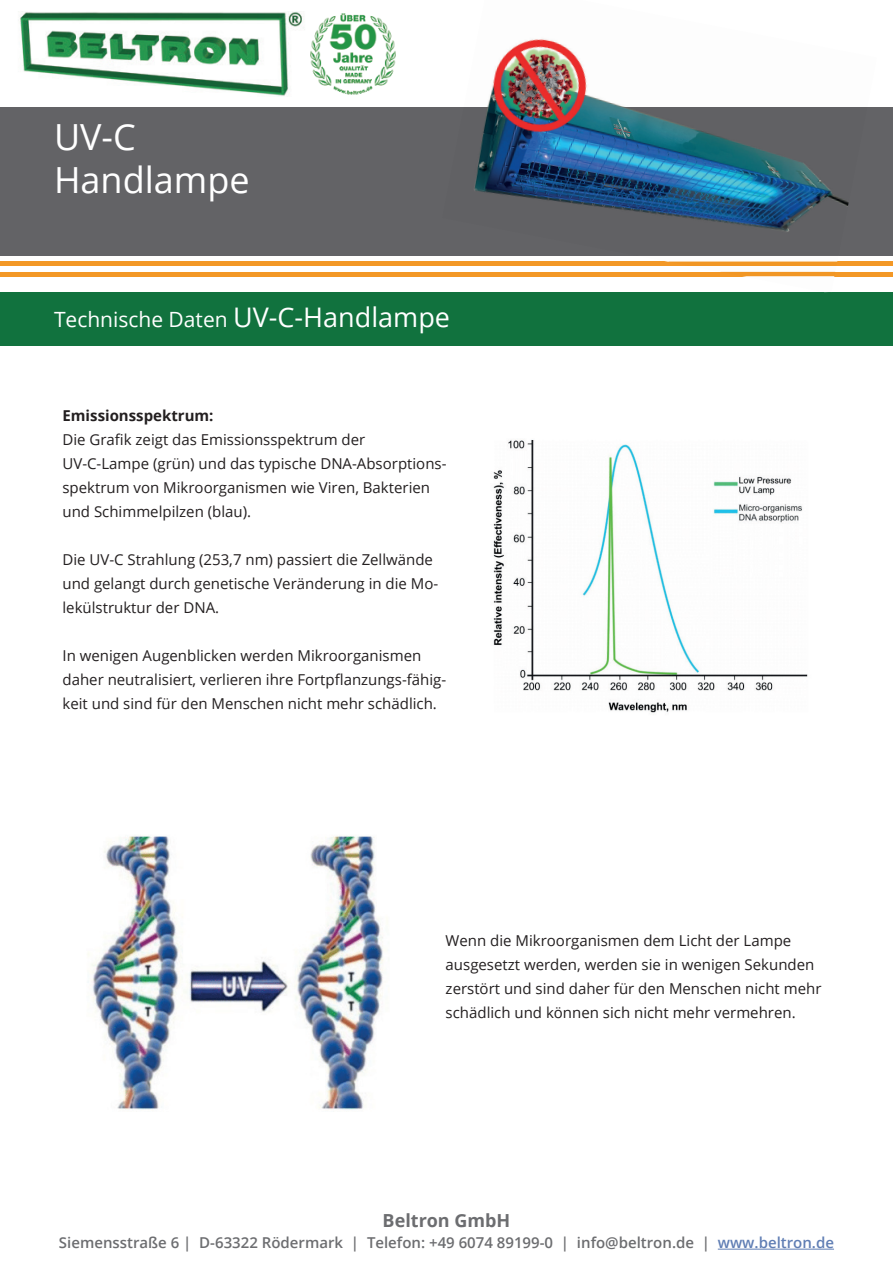
<style>
.page{position:relative;width:893px;height:1263px;background:#fff}
.page>*{position:absolute;margin:0;border:0;box-sizing:border-box;transform-origin:0 0}
.t1{font:36px/43.2px "Open Sans";color:#fff}
.t2{font:21px "Open Sans";color:#fff}
.t3{font:700 18px "Open Sans";color:#6c6d70}
.t4{font:15px/24px "Open Sans";color:#231f20}
.t5{font:600 15px "Open Sans";color:#6c6d70}
.t6{font:700 15px "Open Sans";color:#231f20}
.s1{font-size:27px}
.s2{color:#607eb4}
</style>
<div class="page">
<div style="left:0;top:292px;width:893px;height:53px;background:#11723e"></div>
<hr style="left:718px;top:1249px;width:116px;height:1px;background:#607eb4">
<div style="left:0;top:107px;width:893px;height:149px;background:#636366"></div>
<img style="left:20px;top:11px;width:375px;height:85px">
<hr style="left:0;top:262px;width:893px;height:4px;background:#f39826">
<hr style="left:0;top:272px;width:893px;height:4px;background:#f39826">
<img style="left:464px;top:39px;width:413px;height:223px">
<img style="left:464px;top:107px;width:403px;height:149px">
<img style="left:690px;top:271px;width:146px;height:6px">
<img style="left:720px;top:272px;width:115px;height:4px">
<img style="left:493px;top:440px;width:315px;height:273px">
<img style="left:88px;top:836px;width:296px;height:274px">
<h1 class="t1" style="left:54px;top:115px;width:197px">UV-C<br>Handlampe</h1>
<h2 class="t2" style="left:54px;top:305px;width:398px">Technische Daten <span class="s1">UV-C-Handlampe</span></h2>
<p class="t6" style="left:63px;top:404px;width:153px">Emissionsspektrum:</p>
<p class="t4" style="left:63px;top:427px;width:386px">Die Grafik zeigt das Emissionsspektrum der UV-C-Lampe (grün) und das typische DNA-Absorptions&shy;spektrum von Mikroorganismen wie Viren, Bakterien und Schimmelpilzen (blau).</p>
<p class="t4" style="left:63px;top:547px;width:377px">Die UV-C Strahlung (253,7 nm) passiert die Zellwände und gelangt durch genetische Veränderung in die Mo&shy;lekülstruktur der DNA.</p>
<p class="t4" style="left:63px;top:643px;width:385px">In wenigen Augenblicken werden Mikroorganismen daher neutralisiert, verlieren ihre Fortpflanzungs-fähig&shy;keit und sind für den Menschen nicht mehr schädlich.</p>
<p class="t4" style="left:446px;top:928px;width:377px">Wenn die Mikroorganismen dem Licht der Lampe ausgesetzt werden, werden sie in wenigen Sekunden zerstört und sind daher für den Menschen nicht mehr schädlich und können sich nicht mehr vermehren.</p>
<p class="t3" style="left:383px;top:1208px;width:129px">Beltron GmbH</p>
<p class="t5" style="left:59px;top:1232px;width:777px">Siemensstraße 6 | D-63322 Rödermark | Telefon: +49 6074 89199-0 | info@beltron.de | <span class="s2">www.beltron.de</span></p>
</div>
